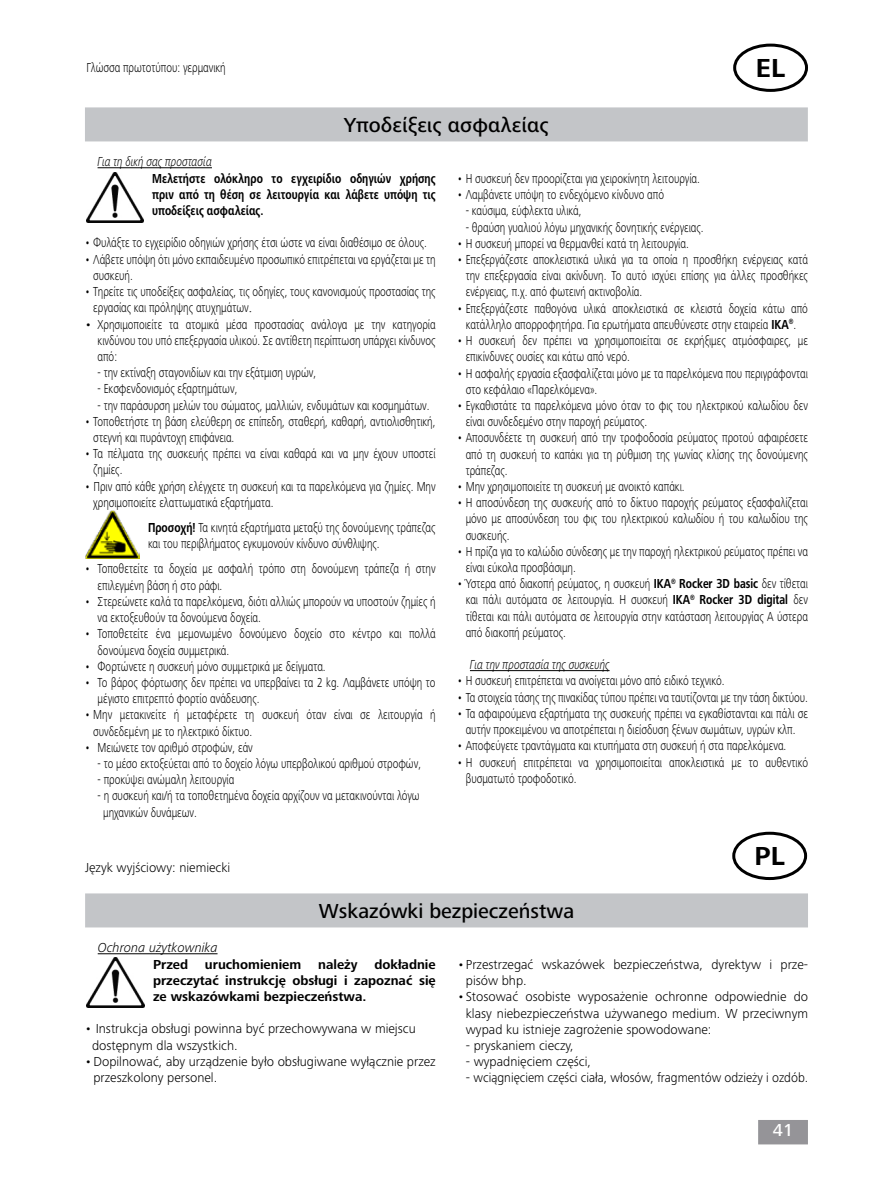
<style>
.page{position:relative;width:893px;height:1187px;background:#fff}
.page>*{position:absolute;margin:0;border:0;box-sizing:border-box;transform-origin:0 0}
.t1{font:700 27px "Frutiger Next IKA";color:#000}
.t2{font:500 21px "Frutiger Next IKA";color:#000}
.t3{font:500 18px "Frutiger Next IKA";color:#fff}
.t4{font:300 13.5px/16.2px "Frutiger Next IKA";color:#000;scale:.78 1}
.t5{font:300 13.5px/16.2px "Frutiger Next IKA";color:#000}
.t6{font:700 13.5px/16.2px "Frutiger Next IKA";color:#000;text-align:justify;scale:.78 1}
.t7{font:700 13.5px/16.2px "Frutiger Next IKA";color:#000;text-align:justify}
.t8{font:italic 300 13.5px "Frutiger Next IKA";color:#000;scale:.78 1}
.t9{font:italic 300 13.5px "Frutiger Next IKA";color:#000}
.s1{font-weight:700}
.s2{font-family:"Times New Roman";font-weight:400}
</style>
<div class="page">
<div style="left:758px;top:1119px;width:50px;height:25px;background:#959498;border:2px solid #68676c"></div>
<div style="left:733px;top:44px;width:75px;height:48px;border:3px solid #000;border-radius:50%"></div>
<div style="left:86px;top:108px;width:721px;height:33px;background:#c3c5c8"></div>
<div style="left:85px;top:107px;width:723px;height:34px;border:2px solid #c3c5c8"></div>
<hr style="left:470px;top:670px;width:140px;height:1px;background:#000">
<hr style="left:98px;top:167px;width:114px;height:1px;background:#000">
<img style="left:87px;top:172px;width:57px;height:50px">
<img style="left:85px;top:511px;width:54px;height:47px">
<div style="left:732px;top:831px;width:75px;height:49px;border:3px solid #000;border-radius:50%"></div>
<div style="left:86px;top:894px;width:721px;height:32px;background:#c3c5c8"></div>
<div style="left:85px;top:893px;width:723px;height:34px;border:2px solid #c3c5c8"></div>
<hr style="left:98px;top:953px;width:120px;height:1px;background:#000">
<img style="left:87px;top:957px;width:58px;height:50px">
<p class="t4" style="left:86px;top:59px;width:180px">Γλώσσα πρωτοτύπου: γερμανική</p>
<h1 class="t1" style="left:756px;top:53px;width:31px">EL</h1>
<h2 class="t2" style="left:344px;top:112px;width:207px">Υποδείξεις ασφαλείας</h2>
<p class="t4" style="left:457px;top:170px;width:313px">• Η συσκευή δεν προορίζεται για χειροκίνητη λειτουργία.</p>
<p class="t4" style="left:457px;top:186px;width:267px">• Λαμβάνετε υπόψη το ενδεχόμενο κίνδυνο από</p>
<p class="t4" style="left:466px;top:203px;width:150px">- καύσιμα, εύφλεκτα υλικά,</p>
<p class="t4" style="left:466px;top:219px;width:307px">- θραύση γυαλιού λόγω μηχανικής δονητικής ενέργειας.</p>
<p class="t4" style="left:457px;top:235px;width:298px">• Η συσκευή μπορεί να θερμανθεί κατά τη λειτουργία.</p>
<p class="t4" style="left:466px;top:251px;width:440px;text-align:justify;text-indent:-9px">• Επεξεργάζεστε αποκλειστικά υλικά για τα οποία η προσθήκη ενέργειας κατά την επεξεργασία είναι ακίνδυνη. Το αυτό ισχύει επίσης για άλλες προσθήκες ενέργειας, π.χ. από φωτεινή ακτινοβολία.</p>
<p class="t4" style="left:457px;top:300px;width:451px;text-align:center">• Επεξεργάζεστε παθογόνα υλικά αποκλειστικά σε κλειστά δοχεία κάτω από κατάλληλο απορροφητήρα. Για ερωτήματα απευθύνεστε στην εταιρεία <span class="s1">IKA</span><sup>®</sup>.</p>
<p class="t4" style="left:466px;top:332px;width:440px;text-indent:-9px">• Η συσκευή δεν πρέπει να χρησιμοποιείται σε εκρήξιμες ατμόσφαιρες, με επικίνδυνες ουσίες και κάτω από νερό.</p>
<p class="t4" style="left:466px;top:365px;width:440px;text-indent:-9px">• Η ασφαλής εργασία εξασφαλίζεται μόνο με τα παρελκόμενα που περιγράφονται στο κεφάλαιο «Παρελκόμενα».</p>
<p class="t4" style="left:466px;top:397px;width:440px;text-indent:-9px">• Εγκαθιστάτε τα παρελκόμενα μόνο όταν το φις του ηλεκτρικού καλωδίου δεν είναι συνδεδεμένο στην παροχή ρεύματος.</p>
<p class="t4" style="left:466px;top:429px;width:440px;text-align:justify;text-indent:-9px">• Αποσυνδέετε τη συσκευή από την τροφοδοσία ρεύματος προτού αφαιρέσετε από τη συσκευή το καπάκι για τη ρύθμιση της γωνίας κλίσης της δονούμενης τράπεζας.</p>
<p class="t4" style="left:457px;top:478px;width:293px">• Μην χρησιμοποιείτε τη συσκευή με ανοικτό καπάκι.</p>
<p class="t4" style="left:466px;top:494px;width:440px;text-align:justify;text-indent:-9px">• Η αποσύνδεση της συσκευής από το δίκτυο παροχής ρεύματος εξασφαλίζεται μόνο με αποσύνδεση του φις του ηλεκτρικού καλωδίου ή του καλωδίου της συσκευής.</p>
<p class="t4" style="left:466px;top:543px;width:440px;text-indent:-9px">• Η πρίζα για το καλώδιο σύνδεσης με την παροχή ηλεκτρικού ρεύματος πρέπει να είναι εύκολα προσβάσιμη.</p>
<p class="t4" style="left:466px;top:575px;width:440px;text-align:justify;text-indent:-9px">• Ύστερα από διακοπή ρεύματος, η συσκευή <span class="s1">IKA</span><sup>®</sup> <span class="s1">Rocker 3D basic</span> δεν τίθεται και πάλι αυτόματα σε λειτουργία. Η συσκευή <span class="s1">IKA</span><sup>®</sup> <span class="s1">Rocker 3D digital</span> δεν τίθεται και πάλι αυτόματα σε λειτουργία στην κατάσταση λειτουργίας A ύστερα από διακοπή ρεύματος.</p>
<p class="t8" style="left:470px;top:657px;width:180px">Για την προστασία της συσκευής</p>
<p class="t4" style="left:457px;top:672px;width:344px">• Η συσκευή επιτρέπεται να ανοίγεται μόνο από ειδικό τεχνικό.</p>
<p class="t4" style="left:457px;top:689px;width:451px">• Τα στοιχεία τάσης της πινακίδας τύπου πρέπει να ταυτίζονται με την τάση δικτύου.</p>
<p class="t4" style="left:457px;top:705px;width:451px;text-align:center">• Τα αφαιρούμενα εξαρτήματα της συσκευής πρέπει να εγκαθίστανται και πάλι σε αυτήν προκειμένου να αποτρέπεται η διείσδυση ξένων σωμάτων, υγρών κλπ.</p>
<p class="t4" style="left:457px;top:737px;width:423px">• Αποφεύγετε τραντάγματα και κτυπήματα στη συσκευή ή στα παρελκόμενα.</p>
<p class="t4" style="left:466px;top:753px;width:440px;text-indent:-9px">• Η συσκευή επιτρέπεται να χρησιμοποιείται αποκλειστικά με το αυθεντικό βυσματωτό τροφοδοτικό.</p>
<p class="t8" style="left:98px;top:154px;width:148px">Για τη δική σας προστασία</p>
<p class="t6" style="left:152px;top:170px;width:365px">Μελετήστε ολόκληρο το εγχειρίδιο οδηγιών χρήσης πριν από τη θέση σε λειτουργία και λάβετε υπόψη τις υποδείξεις ασφαλείας.</p>
<p class="t4" style="left:85px;top:235px;width:440px">• Φυλάξτε το εγχειρίδιο οδηγιών χρήσης έτσι ώστε να είναι διαθέσιμο σε όλους.</p>
<p class="t4" style="left:93px;top:251px;width:440px;text-indent:-9px">• Λάβετε υπόψη ότι μόνο εκπαιδευμένο προσωπικό επιτρέπεται να εργάζεται με τη συσκευή.</p>
<p class="t4" style="left:93px;top:283px;width:440px;text-indent:-9px">• Τηρείτε τις υποδείξεις ασφαλείας, τις οδηγίες, τους κανονισμούς προστασίας της εργασίας και πρόληψης ατυχημάτων<span class="s2">.</span></p>
<p class="t5" style="left:98px;top:316px;width:340px;text-align:justify;text-indent:-13px">• Χρησιμοποιείτε τα ατομικά μέσα προστασίας ανάλογα με την κατηγορία κινδύνου του υπό επεξεργασία υλικού. Σε αντίθετη περίπτωση υπάρχει κίνδυνος από:</p>
<p class="t4" style="left:98px;top:364px;width:282px">- την εκτίναξη σταγονιδίων και την εξάτμιση υγρών,</p>
<p class="t4" style="left:98px;top:381px;width:181px">- Εκσφενδονισμός εξαρτημάτων,</p>
<p class="t4" style="left:98px;top:397px;width:427px">- την παράσυρση μελών του σώματος, μαλλιών, ενδυμάτων και κοσμημάτων.</p>
<p class="t4" style="left:93px;top:413px;width:440px;text-indent:-9px">• Τοποθετήστε τη βάση ελεύθερη σε επίπεδη, σταθερή, καθαρή, αντιολισθητική, στεγνή και πυράντοχη επιφάνεια.</p>
<p class="t4" style="left:93px;top:445px;width:440px;text-indent:-9px">• Τα πέλματα της συσκευής πρέπει να είναι καθαρά και να μην έχουν υποστεί ζημίες.</p>
<p class="t4" style="left:93px;top:478px;width:440px;text-indent:-9px">• Πριν από κάθε χρήση ελέγχετε τη συσκευή και τα παρελκόμενα για ζημίες. Μην χρησιμοποιείτε ελαττωματικά εξαρτήματα.</p>
<p class="t4" style="left:148px;top:519px;width:370px"><span class="s1">Προσοχή!</span> Τα κινητά εξαρτήματα μεταξύ της δονούμενης τράπεζας και του περιβλήματος εγκυμονούν κίνδυνο σύνθλιψης.</p>
<p class="t4" style="left:98px;top:561px;width:435px;text-indent:-13px">• Τοποθετείτε τα δοχεία με ασφαλή τρόπο στη δονούμενη τράπεζα ή στην επιλεγμένη βάση ή στο ράφι.</p>
<p class="t4" style="left:98px;top:593px;width:435px;text-indent:-13px">• Στερεώνετε καλά τα παρελκόμενα, διότι αλλιώς μπορούν να υποστούν ζημίες ή να εκτοξευθούν τα δονούμενα δοχεία.</p>
<p class="t4" style="left:98px;top:625px;width:435px;text-indent:-13px">• Τοποθετείτε ένα μεμονωμένο δονούμενο δοχείο στο κέντρο και πολλά δονούμενα δοχεία συμμετρικά.</p>
<p class="t4" style="left:85px;top:658px;width:310px">• Φορτώνετε η συσκευή μόνο συμμετρικά με δείγματα.</p>
<p class="t4" style="left:98px;top:674px;width:435px;text-indent:-13px">• Το βάρος φόρτωσης δεν πρέπει να υπερβαίνει τα 2 kg. Λαμβάνετε υπόψη το μέγιστο επιτρεπτό φορτίο ανάδευσης.</p>
<p class="t4" style="left:93px;top:706px;width:440px;text-indent:-9px">• Μην μετακινείτε ή μεταφέρετε τη συσκευή όταν είναι σε λειτουργία ή συνδεδεμένη με το ηλεκτρικό δίκτυο.</p>
<p class="t4" style="left:85px;top:739px;width:217px">• Μειώνετε τον αριθμό στροφών, εάν</p>
<p class="t4" style="left:98px;top:755px;width:416px">- το μέσο εκτοξεύεται από το δοχείο λόγω υπερβολικού αριθμού στροφών,</p>
<p class="t4" style="left:98px;top:771px;width:177px">- προκύψει ανώμαλη λειτουργία</p>
<p class="t4" style="left:103px;top:787px;width:407px;text-indent:-6px">- η συσκευή και/ή τα τοποθετημένα δοχεία αρχίζουν να μετακινούνται λόγω μηχανικών δυνάμεων.</p>
<p class="t5" style="left:85px;top:859px;width:147px">Język wyjściowy: niemiecki</p>
<h1 class="t1" style="left:754px;top:841px;width:32px">PL</h1>
<h2 class="t2" style="left:319px;top:898px;width:257px">Wskazówki bezpieczeństwa</h2>
<p class="t5" style="left:466px;top:956px;width:344px;text-indent:-9px">•Przestrzegać wskazówek bezpieczeństwa, dyrektyw i prze&shy;pisów bhp.</p>
<p class="t5" style="left:466px;top:988px;width:344px;text-align:justify;text-indent:-9px">•Stosować osobiste wyposażenie ochronne odpowiednie do klasy niebezpieczeństwa używanego medium. W przeciwnym wypad ku istnieje zagrożenie spowodowane:</p>
<p class="t5" style="left:466px;top:1037px;width:109px">- pryskaniem cieczy,</p>
<p class="t5" style="left:466px;top:1053px;width:127px">- wypadnięciem części,</p>
<p class="t5" style="left:466px;top:1069px;width:344px">- wciągnięciem części ciała, włosów, fragmentów odzieży i ozdób.</p>
<p class="t9" style="left:98px;top:940px;width:121px">Ochrona użytkownika</p>
<p class="t7" style="left:153px;top:956px;width:284px">Przed uruchomieniem należy dokładnie przeczytać instrukcję obsługi i zapoznać się ze wskazówkami bezpieczeństwa.</p>
<p class="t5" style="left:92px;top:1020px;width:325px;text-indent:-7px">• Instrukcja obsługi powinna być przechowywana w miejscu dostępnym dla wszystkich.</p>
<p class="t5" style="left:93px;top:1053px;width:344px;text-indent:-9px">•Dopilnować, aby urządzenie było obsługiwane wyłącznie przez przeszkolony personel.</p>
<h3 class="t3" style="left:773px;top:1119px;width:22px">41</h3>
</div>
